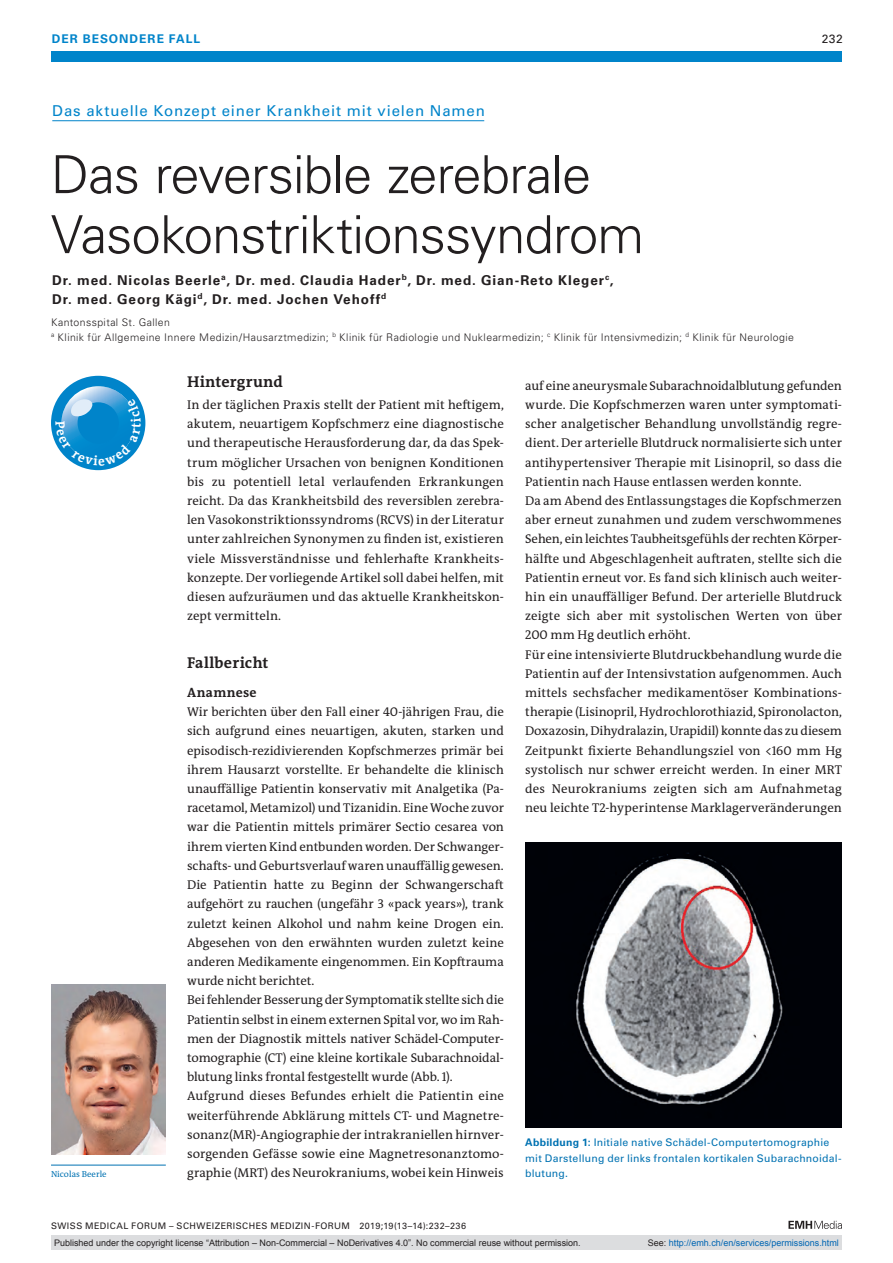
<style>
.page{position:relative;width:893px;height:1263px;background:#fff}
.page>*{position:absolute;margin:0;border:0;box-sizing:border-box;transform-origin:0 0}
.t1{font:300 52.5px/60px "Univers LT Std";letter-spacing:-.02em;color:#231f20}
.t2{font:700 15.75px "The Antiqua B W7";letter-spacing:.015em;color:#231f20}
.t3{font:15px "Univers LT Std";letter-spacing:.06em;color:#0084ca}
.t4{font:700 13.5px/19.2px "Univers LT Std";letter-spacing:.065em;color:#231f20}
.t5{font:700 13.5px "The Antiqua B W7";letter-spacing:.025em;color:#231f20}
.t6{font:12.75px/19.2px "The Antiqua B W5 Plain";color:#231f20}
.t7{font:700 12px "Univers LT Std";letter-spacing:.08em;color:#0084ca}
.t8{font:12px "Univers LT Std";color:#231f20}
.t9{font:300 10.5px/15px "Univers LT Std";letter-spacing:.035em;color:#231f20}
.t10{font:10.5px/15.8px "Univers LT Std";letter-spacing:.02em;color:#0072b2}
.t11{font:9px "Arial";color:#231f20}
.t12{font:9px "Univers LT Std";letter-spacing:.05em;color:#231f20}
.t13{font:9px "Arial";color:#0166b3}
.t14{font:8.7px "The Antiqua B W5 Plain";letter-spacing:.005em;color:#0072b2}
.s1{font-weight:700}
.s2{color:#231f20}
</style>
<div class="page">
<div style="left:51px;top:51px;width:791px;height:11px;background:#0084ca"></div>
<svg style="left:788px;top:1221px;width:54px;height:8px"></svg>
<hr style="left:52px;top:120px;width:432px;height:1px;background:#0084ca">
<hr style="left:51px;top:1165px;width:115px;height:1px;background:#0072b2">
<img style="left:51px;top:984px;width:115px;height:170px">
<img style="left:525px;top:842px;width:317px;height:285px">
<div style="left:51px;top:1235px;width:791px;height:15px;background:#dcdddf"></div>
<svg style="left:51px;top:376px;width:94px;height:94px"></svg>
<p class="t7" style="left:52px;top:31px;width:150px">DER BESONDERE FALL</p>
<p class="t8" style="left:822px;top:31px;width:23px">232</p>
<p class="t3" style="left:52px;top:102px;width:434px">Das aktuelle Konzept einer Krankheit mit vielen Namen</p>
<h1 class="t1" style="left:51px;top:145px;width:594px">Das reversible zerebrale<br>Vasokonstriktionssyndrom</h1>
<p class="t4" style="left:52px;top:271px;width:563px">Dr. med. Nicolas Beerle<sup>a</sup>, Dr. med. Claudia Hader<sup>b</sup>, Dr. med. Gian-Reto Kleger<sup>c</sup>,<br>Dr. med. Georg Kägi<sup>d</sup>, Dr. med. Jochen Vehoff<sup>d</sup></p>
<p class="t9" style="left:51px;top:314px;width:744px">Kantonsspital St. Gallen<br><sup>a</sup> Klinik für Allgemeine Innere Medizin/Hausarztmedizin; <sup>b</sup> Klinik für Radiologie und Nuklearmedizin; <sup>c</sup> Klinik für Intensivmedizin; <sup>d</sup> Klinik für Neurologie</p>
<p class="t2" style="left:187px;top:371px;width:97px">Hintergrund</p>
<p class="t6" style="left:187px;top:395px;width:318px;text-align:justify">In der täglichen Praxis stellt der Patient mit heftigem, akutem, neuartigem Kopfschmerz eine diagnostische und therapeutische Herausforderung dar, da das Spek&shy;trum möglicher Ursachen von benignen Konditionen bis zu potentiell letal verlaufenden Erkrankungen reicht. Da das Krankheitsbild des reversiblen zerebra&shy;len Vasokonstriktionssyndroms (RCVS) in der Literatur unter zahlreichen Synonymen zu finden ist, existieren viele Missverständnisse und fehlerhafte Krankheits&shy;konzepte. Der vorliegende Artikel soll dabei helfen, mit diesen aufzuräumen und das aktuelle Krankheitskon&shy;zept vermitteln.</p>
<p class="t2" style="left:187px;top:653px;width:83px">Fallbericht</p>
<p class="t5" style="left:187px;top:684px;width:71px">Anamnese</p>
<p class="t6" style="left:187px;top:702px;width:318px">Wir berichten über den Fall einer 40-jährigen Frau, die sich aufgrund eines neuartigen, akuten, starken und episodisch-rezidivierenden Kopfschmerzes primär bei ihrem Hausarzt vorstellte. Er behandelte die klinisch unauffällige Patientin konservativ mit Analgetika (Pa&shy;racetamol, Metamizol) und Tizanidin. Eine Woche zuvor war die Patientin mittels primärer Sectio cesarea von ihrem vierten Kind entbunden worden. Der Schwanger&shy;schafts- und Geburtsverlauf waren unauffällig gewesen.<br>Die Patientin hatte zu Beginn der Schwangerschaft aufgehört zu rauchen (ungefähr 3 «pack years»), trank zuletzt keinen Alkohol und nahm keine Drogen ein.<br>Abgesehen von den erwähnten wurden zuletzt keine anderen Medikamente eingenommen. Ein Kopftrauma wurde nicht berichtet.<br>Bei fehlender Besserung der Symptomatik stellte sich die Patientin selbst in einem externen Spital vor, wo im Rah&shy;men der Diagnostik mittels nativer Schädel-Computer&shy;tomographie (CT) eine kleine kortikale Subarachnoidal&shy;blutung links frontal festgestellt wurde (Abb. 1).<br>Aufgrund dieses Befundes erhielt die Patientin eine weiterführende Abklärung mittels CT- und Magnetre&shy;sonanz(MR)-Angiographie der intrakraniellen hirnver&shy;sorgenden Gefässe sowie eine Magnetresonanztomo&shy;graphie (MRT) des Neurokraniums, wobei kein Hinweis</p>
<p class="t6" style="left:525px;top:376px;width:318px">auf eine aneurysmale Subarachnoidalblutung gefunden wurde. Die Kopfschmerzen waren unter symptomati&shy;scher analgetischer Behandlung unvollständig regre&shy;dient. Der arterielle Blutdruck normalisierte sich unter antihypertensiver Therapie mit Lisinopril, so dass die Patientin nach Hause entlassen werden konnte.<br>Da am Abend des Entlassungstages die Kopfschmerzen aber erneut zunahmen und zudem verschwommenes Sehen, ein leichtes Taubheitsgefühls der rechten Körper&shy;hälfte und Abgeschlagenheit auftraten, stellte sich die Patientin erneut vor. Es fand sich klinisch auch weiter&shy;hin ein unauffälliger Befund. Der arterielle Blutdruck zeigte sich aber mit systolischen Werten von über 200 mm Hg deutlich erhöht.<br>Für eine intensivierte Blutdruckbehandlung wurde die Patientin auf der Intensivstation aufgenommen. Auch mittels sechsfacher medikamentöser Kombinations&shy;therapie (Lisinopril, Hydrochlorothiazid, Spironolacton, Doxazosin, Dihydralazin, Urapidil) konnte das zu diesem Zeitpunkt fixierte Behandlungsziel von &lt;160 mm Hg systolisch nur schwer erreicht werden. In einer MRT des Neurokraniums zeigten sich am Aufnahmetag neu leichte T2-hyperintense Marklagerveränderungen</p>
<p class="t10" style="left:525px;top:1134px;width:318px"><span class="s1">Abbildung 1:</span> Initiale native Schädel-Computertomographie mit Darstellung der links frontalen kortikalen Subarachnoidal&shy;blutung.</p>
<p class="t14" style="left:51px;top:1169px;width:57px">Nicolas Beerle</p>
<p class="t12" style="left:51px;top:1220px;width:417px">SWISS MEDICAL FORUM – SCHWEIZERISCHES MEDIZIN-FORUM 2019;19(13–14):232–236</p>
<p class="t11" style="left:54px;top:1237px;width:528px">Published under the copyright license “Attribution – Non-Commercial – NoDerivatives 4.0”. No commercial reuse without permission.</p>
<p class="t13" style="left:648px;top:1237px;width:193px"><span class="s2">See:</span> http://emh.ch/en/services/permissions.html</p>
</div>
